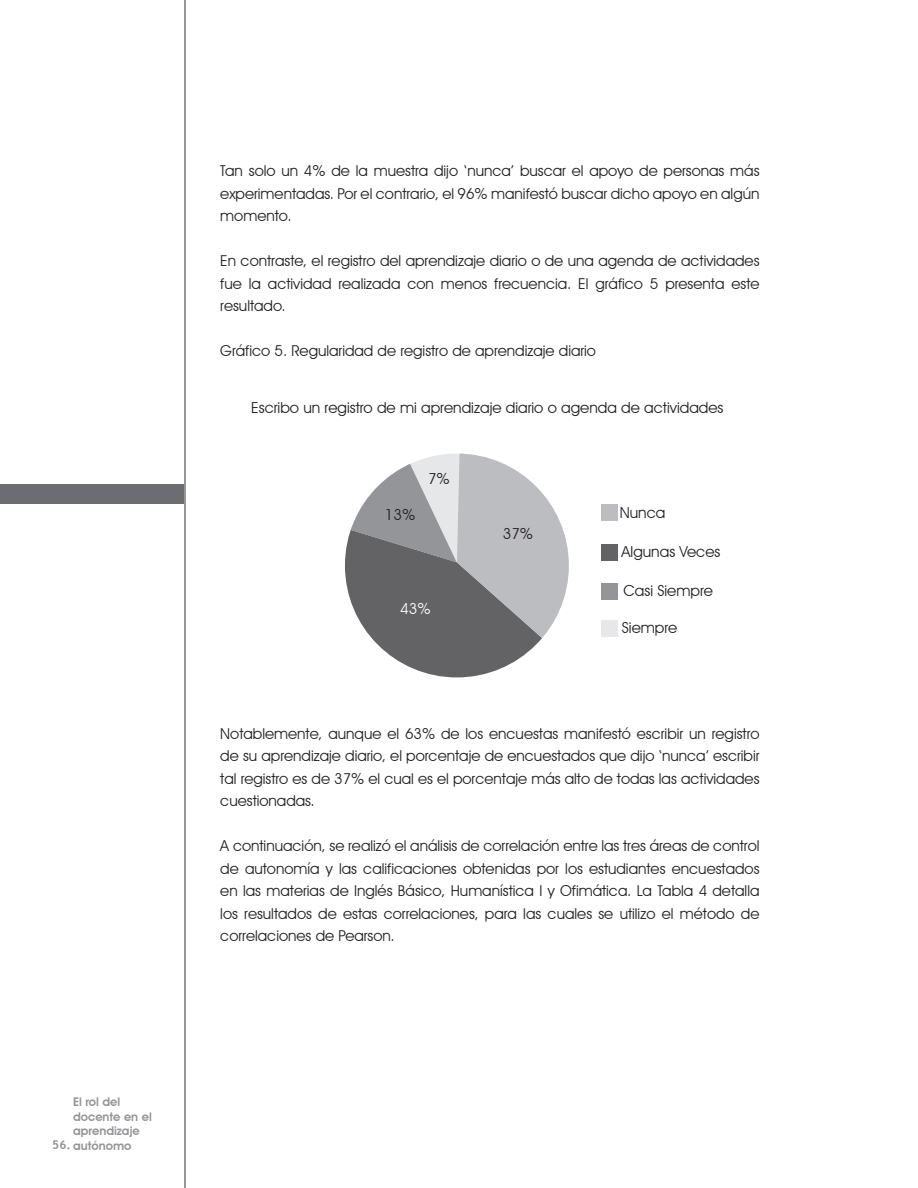
<style>
.page{position:relative;width:918px;height:1188px;background:#fff}
.page>*{position:absolute;margin:0;border:0;box-sizing:border-box;transform-origin:0 0}
.t1{font:15.15px "Avant Garde IT Cby BT";color:#231f20}
.t2{font:15.15px "Avant Garde IT Cby BT";color:#fff}
.t3{font:15px/22.5px "Avant Garde IT Cby BT";color:#231f20;text-align:justify}
.t4{font:600 12px/14.4px "Avant Garde IT Cby BT";color:#939598}
.s1{font-family:"Trebuchet MS";font-weight:700}
</style>
<div class="page">
<div style="left:0;top:484px;width:185px;height:20px;background:#6c6d70"></div>
<hr style="left:185px;top:0;width:1px;height:1188px;background:#939598">
<svg style="left:345px;top:454px;width:224px;height:223px"></svg>
<div style="left:601px;top:504px;width:17px;height:17px;background:#bcbdc0"></div>
<div style="left:601px;top:544px;width:17px;height:17px;background:#636366"></div>
<div style="left:601px;top:583px;width:17px;height:17px;background:#939598"></div>
<div style="left:601px;top:620px;width:17px;height:17px;background:#e6e7e9"></div>
<p class="t4" style="left:73px;top:1095px;width:80px">El rol del docente en el aprendizaje</p>
<p class="t4" style="left:52px;top:1138px;width:81px"><span class="s1">56.</span> autónomo</p>
<p class="t3" style="left:220px;top:160px;width:541px">Tan solo un 4% de la muestra dijo ‘nunca’ buscar el apoyo de personas más experimentadas. Por el contrario, el 96% manifestó buscar dicho apoyo en algún momento.</p>
<p class="t3" style="left:220px;top:250px;width:541px">En contraste, el registro del aprendizaje diario o de una agenda de actividades fue la actividad realizada con menos frecuencia. El gráfico 5 presenta este resultado.</p>
<p class="t3" style="left:220px;top:340px;width:377px">Gráfico 5. Regularidad de registro de aprendizaje diario</p>
<p class="t1" style="left:251px;top:399px;width:474px">Escribo un registro de mi aprendizaje diario o agenda de actividades</p>
<p class="t1" style="left:385px;top:506px;width:32px">13%</p>
<p class="t1" style="left:428px;top:469px;width:23px">7%</p>
<p class="t2" style="left:400px;top:600px;width:32px">43%</p>
<p class="t1" style="left:503px;top:524px;width:32px">37%</p>
<p class="t1" style="left:620px;top:503px;width:47px">Nunca</p>
<p class="t1" style="left:622px;top:543px;width:100px">Algunas Veces</p>
<p class="t1" style="left:624px;top:582px;width:91px">Casi Siempre</p>
<p class="t1" style="left:622px;top:619px;width:57px">Siempre</p>
<p class="t3" style="left:220px;top:722px;width:541px">Notablemente, aunque el 63% de los encuestas manifestó escribir un registro de su aprendizaje diario, el porcentaje de encuestados que dijo ‘nunca’ escribir tal registro es de 37% el cual es el porcentaje más alto de todas las actividades cuestionadas.</p>
<p class="t3" style="left:220px;top:835px;width:541px">A continuación, se realizó el análisis de correlación entre las tres áreas de control de autonomía y las calificaciones obtenidas por los estudiantes encuestados en las materias de Inglés Básico, Humanística I y Ofimática. La Tabla 4 detalla los resultados de estas correlaciones, para las cuales se utilizo el método de correlaciones de Pearson.</p>
</div>
